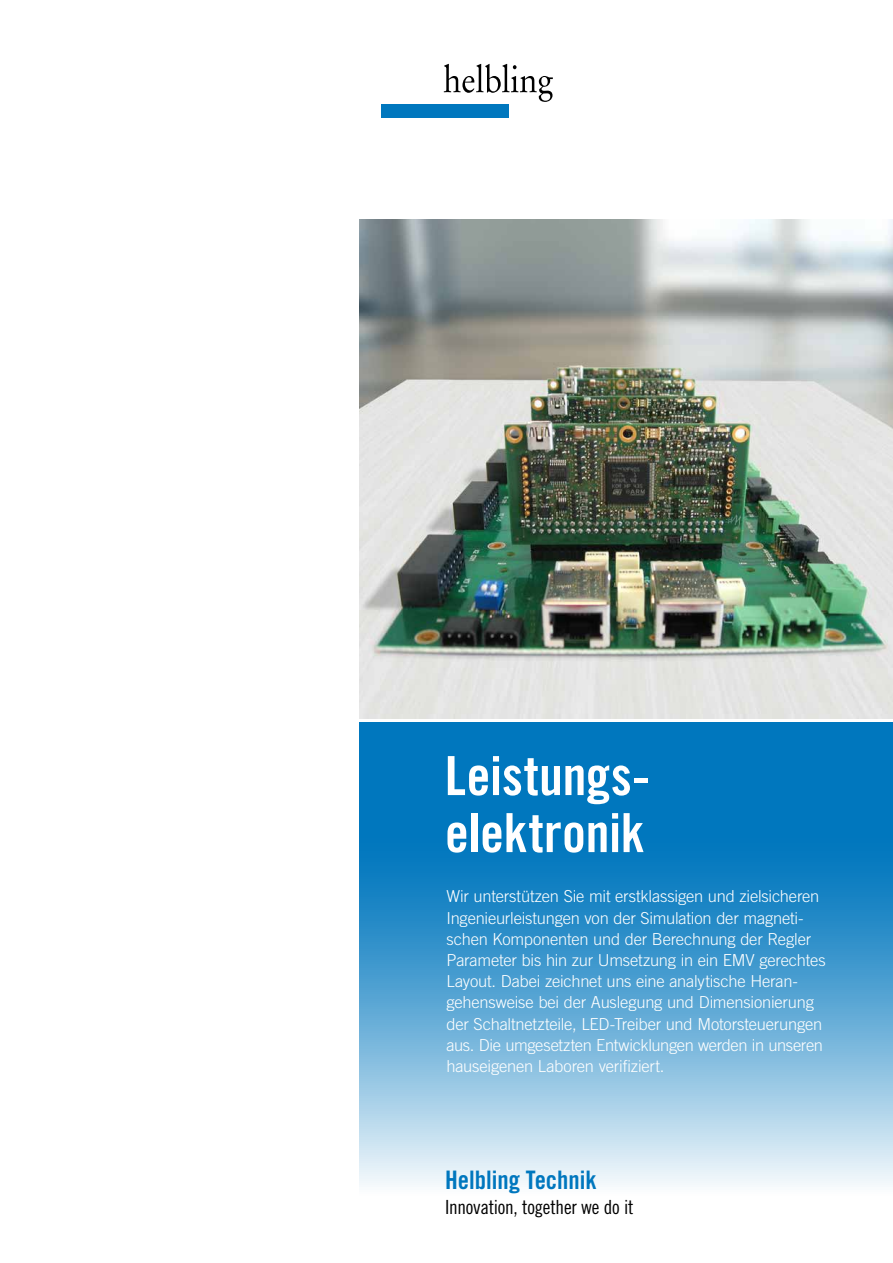
<style>
.page{position:relative;width:893px;height:1263px;background:#fff}
.page>*{position:absolute;margin:0;border:0;box-sizing:border-box;transform-origin:0 0}
.t1{font:54px/57px "Trade Gothic LT Bold Cond Twenty";letter-spacing:-.005em;color:#fff}
.t2{font:25.5px "Trade Gothic LT Bold Cond Twenty";color:#0077be}
.t3{font:19.5px "Trade Gothic LT Cond Eighteen";letter-spacing:-.015em;color:#000}
.t4{font:300 16.5px/21.1px "Trade Gothic LT";letter-spacing:-.015em;color:#fff}
</style>
<div class="page">
<svg style="left:359px;top:723px;width:534px;height:462px;background:#4ea0d1"></svg>
<svg style="left:444px;top:64px;width:109px;height:38px"></svg>
<div style="left:381px;top:104px;width:128px;height:13px;background:#0077be"></div>
<img style="left:359px;top:220px;width:534px;height:498px">
<h1 class="t1" style="left:445px;top:747px;width:206px">Leistungs&shy;elektronik</h1>
<p class="t4" style="left:446px;top:886px;width:381px">Wir unterstützen Sie mit erstklassigen und zielsicheren Ingenieurleistungen von der Simulation der magneti&shy;schen Komponenten und der Berechnung der Regler Parameter bis hin zur Umsetzung in ein EMV gerechtes Layout. Dabei zeichnet uns eine analytische Heran&shy;gehensweise bei der Auslegung und Dimensionierung der Schaltnetzteile, LED-Treiber und Motorsteuerungen aus. Die umgesetzten Entwicklungen werden in unseren hauseigenen Laboren verifiziert.</p>
<h2 class="t2" style="left:445px;top:1164px;width:153px">Helbling Technik</h2>
<p class="t3" style="left:445px;top:1196px;width:190px">Innovation, together we do it</p>
</div>
